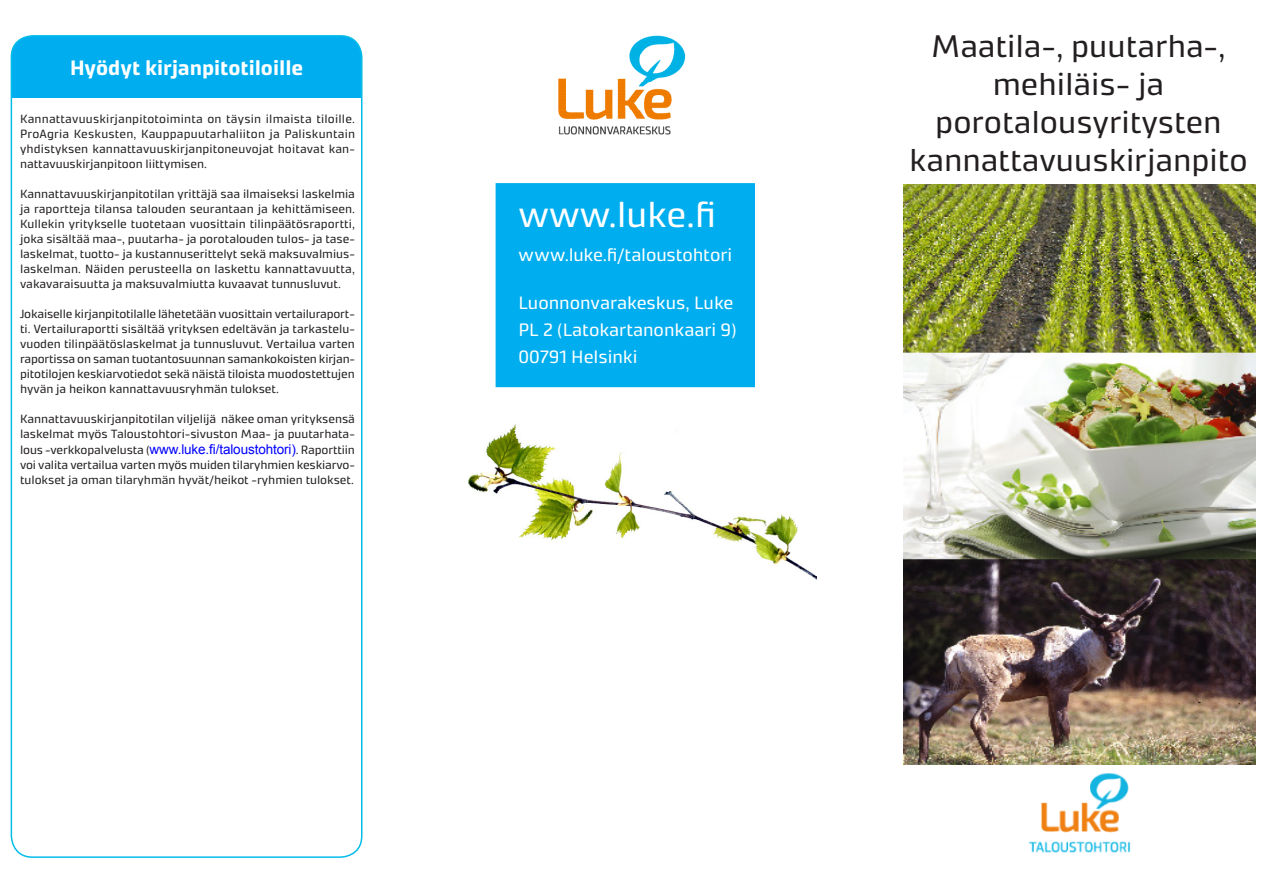
<style>
.page{position:relative;width:1263px;height:893px;background:#fff}
.page>*{position:absolute;margin:0;border:0;box-sizing:border-box;transform-origin:0 0}
.t1{font:36px "Accura";letter-spacing:-.005em;color:#fff}
.ACCURA_26{font:31.5px/37.8px "Accura";color:#231f20;text-align:center}
.ACCURA_14{font:700 21px "Accura";color:#fff}
.Otsikko{font:18px/27px "Accura";color:#fff}
.ACCURA_8_5{font:12px/15px "Accura";color:#231f20;text-align:justify}
.s1{font-family:"Arial";font-size:13.5px;color:#00f}
</style>
<div class="page">
<img style="left:468px;top:382px;width:348px;height:198px">
<div style="left:11px;top:36px;width:351px;height:62px;background:#00aeef"></div>
<div style="left:11px;top:35px;width:351px;height:823px;border:2px solid #02bce8;border-radius:21px"></div>
<img style="left:1028px;top:773px;width:103px;height:80px">
<img style="left:558px;top:35px;width:128px;height:100px">
<div style="left:496px;top:184px;width:258px;height:202px;background:#00aeef"></div>
<div style="left:496px;top:183px;width:259px;height:204px;border:2px solid #00aeef"></div>
<img style="left:903px;top:184px;width:352px;height:581px">
<p class="ACCURA_14" style="left:70px;top:55px;width:235px">Hyödyt kirjanpitotiloille</p>
<p class="ACCURA_8_5" style="left:20px;top:111px;width:336px">Kannattavuuskirjanpitotoiminta on täysin ilmaista tiloille.<br>ProAgria Keskusten, Kauppapuutarhaliiton ja Paliskuntain yhdistyksen kannattavuuskirjanpitoneuvojat hoitavat kan&shy;nattavuuskirjanpitoon liittymisen.</p>
<p class="ACCURA_8_5" style="left:20px;top:186px;width:336px">Kannattavuuskirjanpitotilan yrittäjä saa ilmaiseksi laskelmia ja raportteja tilansa talouden seurantaan ja kehittämiseen.<br>Kullekin yritykselle tuotetaan vuosittain tilinpäätösraportti, joka sisältää maa-, puutarha- ja porotalouden tulos- ja tase&shy;laskelmat, tuotto- ja kustannuserittelyt sekä maksuvalmius&shy;laskelman. Näiden perusteella on laskettu kannattavuutta, vakavaraisuutta ja maksuvalmiutta kuvaavat tunnusluvut.</p>
<p class="ACCURA_8_5" style="left:20px;top:306px;width:336px">Jokaiselle kirjanpitotilalle lähetetään vuosittain vertailuraport&shy;ti. Vertailuraportti sisältää yrityksen edeltävän ja tarkastelu&shy;vuoden tilinpäätöslaskelmat ja tunnusluvut. Vertailua varten raportissa on saman tuotantosuunnan samankokoisten kirjan&shy;pitotilojen keskiarvotiedot sekä näistä tiloista muodostettujen hyvän ja heikon kannattavuusryhmän tulokset.</p>
<p class="ACCURA_8_5" style="left:20px;top:411px;width:336px">Kannattavuuskirjanpitotilan viljelijä näkee oman yrityksensä laskelmat myös Taloustohtori-sivuston Maa- ja puutarhata-</p>
<p class="ACCURA_8_5" style="left:20px;top:443px;width:336px">lous -verkkopalvelusta (<span class="s1">www.luke.fi/taloustohtori)</span>. Raporttiin voi valita vertailua varten myös muiden tilaryhmien keskiarvo&shy;tulokset ja oman tilaryhmän hyvät/heikot -ryhmien tulokset.</p>
<p class="t1" style="left:518px;top:192px;width:199px">www.luke.fi</p>
<p class="Otsikko" style="left:518px;top:241px;width:215px">www.luke.fi/taloustohtori</p>
<p class="Otsikko" style="left:518px;top:289px;width:220px">Luonnonvarakeskus, Luke<br>PL 2 (Latokartanonkaari 9)</p>
<p class="Otsikko" style="left:518px;top:343px;width:121px">00791 Helsinki</p>
<p class="ACCURA_26" style="left:909px;top:27px;width:340px">Maatila-, puutarha-, mehiläis- ja porotalousyritysten kannattavuuskirjanpito</p>
</div>
